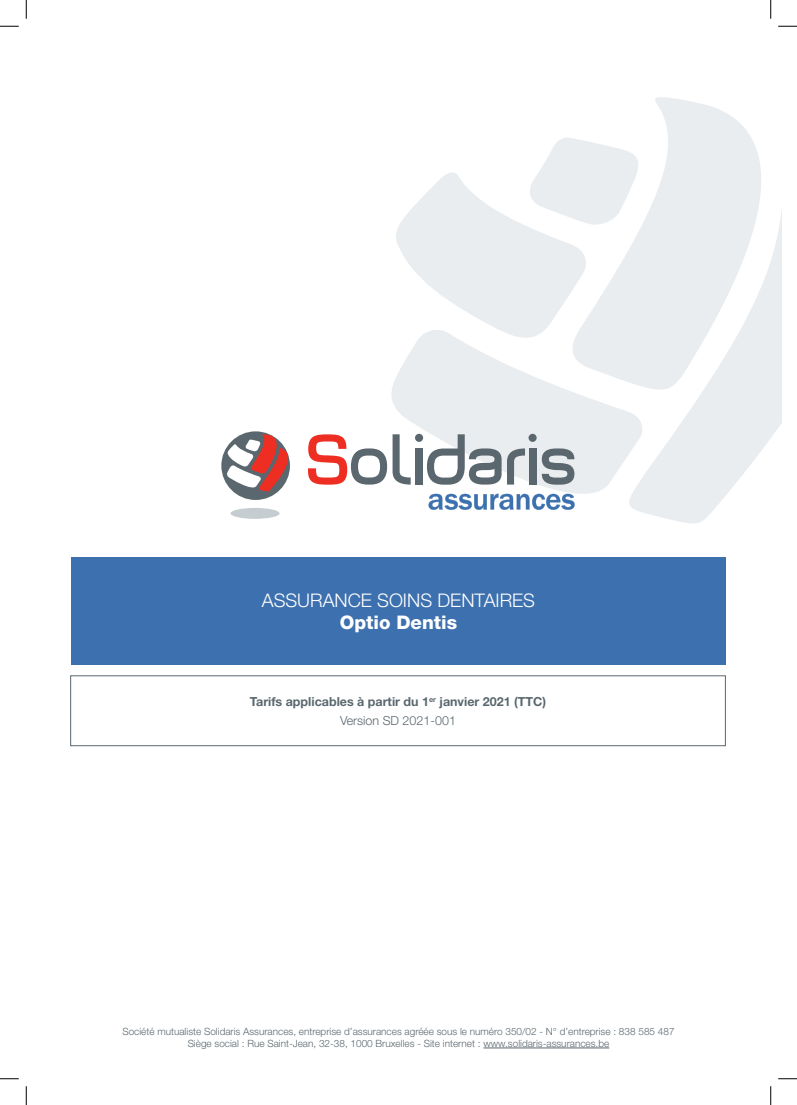
<style>
.page{position:relative;width:797px;height:1105px;background:#fff}
.page>*{position:absolute;margin:0;border:0;box-sizing:border-box;transform-origin:0 0}
.t1{font:300 18.75px "Helvetica Neue LT Std";color:#fff}
.t2{font:800 18.75px "Helvetica Neue LT Std";color:#fff}
.t3{font:700 12.5px/18.8px "Helvetica Neue LT Std";color:#5a676e;text-align:center}
.t4{font:300 10px/12px "Helvetica Neue LT Std";color:#5a676e;text-align:center}
.s1{font-weight:300}
</style>
<div class="page">
<svg style="left:655px;top:97px;width:106px;height:100px;fill:#eaedef"></svg>
<svg style="left:391px;top:348px;width:230px;height:159px;fill:#eaedef"></svg>
<svg style="left:396px;top:138px;width:242px;height:210px"></svg>
<svg style="left:621px;top:197px;width:160px;height:326px;fill:#eaedef"></svg>
<div style="left:71px;top:558px;width:654px;height:107px;background:#3d70ae"></div>
<div style="left:70px;top:676px;width:655px;height:70px;border:1px solid #5a676e"></div>
<hr style="left:483px;top:1048px;width:126px;height:1px;background:#5a676e">
<div style="left:230px;top:508px;width:49px;height:11px;background:#c5cdd1;border-radius:50%"></div>
<div style="left:221px;top:431px;width:69px;height:69px;background:#5a676e;border-radius:50%"></div>
<svg style="left:226px;top:434px;width:64px;height:58px"></svg>
<svg style="left:427px;top:434px;width:74px;height:51px"></svg>
<svg style="left:507px;top:448px;width:18px;height:37px"></svg>
<svg style="left:542px;top:448px;width:32px;height:37px"></svg>
<div style="left:415px;top:448px;width:7px;height:37px;background:#5a676e"></div>
<div style="left:415px;top:434px;width:8px;height:8px;background:#5a676e;border-radius:50%"></div>
<div style="left:529px;top:448px;width:7px;height:37px;background:#5a676e"></div>
<div style="left:528px;top:434px;width:8px;height:8px;background:#5a676e;border-radius:50%"></div>
<svg style="left:308px;top:434px;width:102px;height:51px"></svg>
<svg style="left:428px;top:494px;width:146px;height:16px"></svg>
<svg style="left:0;top:25px;width:19px;height:2px"></svg>
<svg style="left:778px;top:25px;width:19px;height:2px"></svg>
<svg style="left:0;top:1078px;width:19px;height:1px"></svg>
<svg style="left:778px;top:1078px;width:19px;height:1px"></svg>
<svg style="left:25px;top:0;width:2px;height:19px"></svg>
<svg style="left:25px;top:1086px;width:2px;height:19px"></svg>
<svg style="left:770px;top:0;width:1px;height:19px"></svg>
<svg style="left:770px;top:1086px;width:1px;height:19px"></svg>
<h1 class="t1" style="left:262px;top:589px;width:275px">ASSURANCE SOINS DENTAIRES</h1>
<h1 class="t2" style="left:340px;top:611px;width:119px">Optio Dentis</h1>
<p class="t3" style="left:250px;top:692px;width:298px">Tarifs applicables à partir du 1<sup>er</sup> janvier 2021 (TTC)<br><span class="s1">Version SD 2021-001</span></p>
<p class="t4" style="left:122px;top:1025px;width:553px">Société mutualiste Solidaris Assurances, entreprise d’assurances agréée sous le numéro 350/02 - N° d’entreprise : 838 585 487<br>Siège social : Rue Saint-Jean, 32-38, 1000 Bruxelles - Site internet : www.solidaris-assurances.be</p>
</div>
